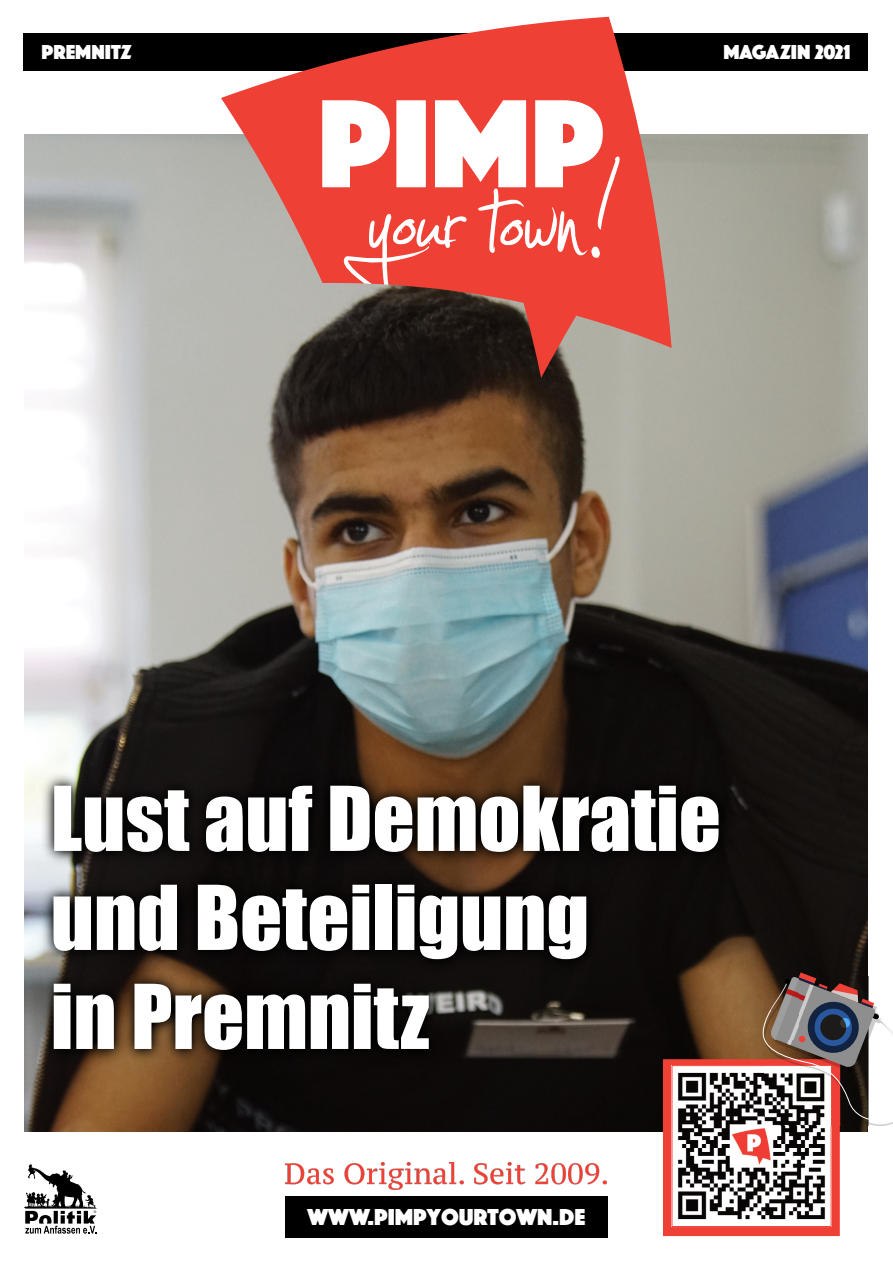
<style>
.page{position:relative;width:893px;height:1263px;background:#fff}
.page>*{position:absolute;margin:0;border:0;box-sizing:border-box;transform-origin:0 0}
.t1{font:82.5px/99px "Impact";color:#fff}
.t2{font:24px "Phosphate Solid";color:#fff}
.t3{font:21px "Phosphate Solid";color:#fff}
</style>
<div class="page">
<img style="left:24px;top:135px;width:844px;height:996px">
<div style="left:285px;top:1197px;width:323px;height:41px;background:#000"></div>
<img style="left:38px;top:771px;width:696px;height:295px">
<img style="left:285px;top:1163px;width:321px;height:26px">
<div style="left:23px;top:33px;width:845px;height:38px;background:#000"></div>
<svg style="left:24px;top:1164px;width:73px;height:70px"></svg>
<svg style="left:221px;top:17px;width:451px;height:361px"></svg>
<svg style="left:322px;top:100px;width:298px;height:185px;fill:#ef4036"></svg>
<svg style="left:663px;top:972px;width:230px;height:264px"></svg>
<p class="t3" style="left:41px;top:39px;width:92px">PREMNITZ</p>
<p class="t3" style="left:723px;top:39px;width:128px">MAGAZIN 2021</p>
<p class="t1" style="left:51px;top:773px;width:672px">Lust auf Demokratie und Beteiligung<br>in Premnitz</p>
<p class="t2" style="left:307px;top:1203px;width:279px">WWW.PIMPYOURTOWN.DE</p>
</div>
